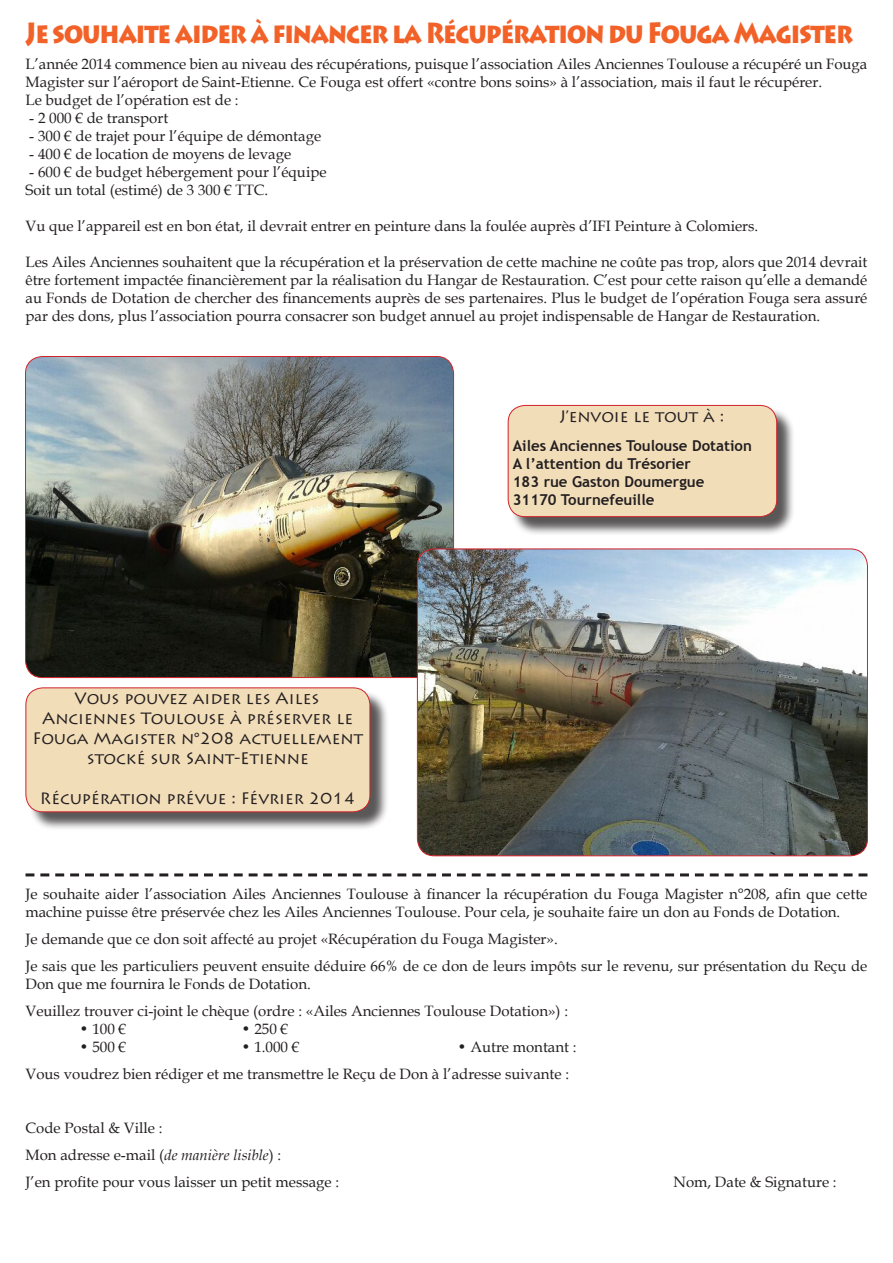
<style>
.page{position:relative;width:893px;height:1263px;background:#fff}
.page>*{position:absolute;margin:0;border:0;box-sizing:border-box;transform-origin:0 0}
.t1{font:900 28.8px "Lithos Pro";letter-spacing:-.05em;color:#f26228;scale:.83 1}
.t2{font:16.5px/19.8px "Lithos Pro";color:#231f20;text-align:center}
.t3{font:15px/18px "Book Antiqua";color:#231f20}
.t4{font:700 15px "Trebuchet MS";color:#231f20}
.s1{font-style:italic}
</style>
<div class="page">
<div style="left:510px;top:407px;width:286px;height:129px;background:#231f20;opacity:.75"></div>
<div style="left:508px;top:405px;width:269px;height:112px;background:#f2ddb9;border-radius:17px"></div>
<div style="left:508px;top:405px;width:269px;height:112px;border:1px solid #d1232a;border-radius:17px"></div>
<img style="left:26px;top:356px;width:428px;height:321px">
<img style="left:417px;top:549px;width:450px;height:307px">
<div style="left:417px;top:548px;width:451px;height:308px;border:1px solid #d1232a;border-radius:17px"></div>
<div style="left:28px;top:690px;width:361px;height:141px;background:#231f20;opacity:.75"></div>
<div style="left:26px;top:688px;width:344px;height:124px;background:#f2ddb9;border-radius:17px"></div>
<div style="left:26px;top:687px;width:344px;height:125px;border:1px solid #d1232a;border-radius:17px"></div>
<svg style="left:26px;top:873px;width:841px;height:3px"></svg>
<p class="t1" style="left:26px;top:15px;width:998px">Je souhaite aider à financer la Récupération du Fouga Magister</p>
<p class="t3" style="left:26px;top:55px;width:843px">L’année 2014 commence bien au niveau des récupérations, puisque l’association Ailes Anciennes Toulouse a récupéré un Fouga<br>Magister sur l’aéroport de Saint-Etienne. Ce Fouga est offert «contre bons soins» à l’association, mais il faut le récupérer.</p>
<p class="t3" style="left:26px;top:91px;width:215px">Le budget de l’opération est de :</p>
<p class="t3" style="left:29px;top:109px;width:141px">- 2 000 € de transport</p>
<p class="t3" style="left:29px;top:127px;width:293px">- 300 € de trajet pour l’équipe de démontage</p>
<p class="t3" style="left:29px;top:145px;width:264px">- 400 € de location de moyens de levage</p>
<p class="t3" style="left:29px;top:163px;width:299px">- 600 € de budget hébergement pour l’équipe</p>
<p class="t3" style="left:26px;top:181px;width:244px">Soit un total (estimé) de 3 300 € TTC.</p>
<p class="t3" style="left:26px;top:217px;width:734px">Vu que l’appareil est en bon état, il devrait entrer en peinture dans la foulée auprès d’IFI Peinture à Colomiers.</p>
<p class="t3" style="left:26px;top:253px;width:843px;text-align:justify">Les Ailes Anciennes souhaitent que la récupération et la préservation de cette machine ne coûte pas trop, alors que 2014 devrait être fortement impactée financièrement par la réalisation du Hangar de Restauration. C’est pour cette raison qu’elle a demandé au Fonds de Dotation de chercher des financements auprès de ses partenaires. Plus le budget de l’opération Fouga sera assuré par des dons, plus l’association pourra consacrer son budget annuel au projet indispensable de Hangar de Restauration.</p>
<p class="t2" style="left:42px;top:689px;width:312px">Vous pouvez aider les Ailes<br>Anciennes Toulouse à préserver le</p>
<p class="t2" style="left:33px;top:729px;width:332px">Fouga Magister n°208 actuellement stocké sur Saint-Etienne</p>
<p class="t2" style="left:40px;top:788px;width:317px">Récupération prévue : Février 2014</p>
<p class="t2" style="left:559px;top:407px;width:166px">J’envoie le tout à :</p>
<p class="t4" style="left:513px;top:436px;width:241px">Ailes Anciennes Toulouse Dotation</p>
<p class="t4" style="left:513px;top:454px;width:180px">A l’attention du Trésorier</p>
<p class="t4" style="left:513px;top:472px;width:193px">183 rue Gaston Doumergue</p>
<p class="t4" style="left:513px;top:490px;width:143px">31170 Tournefeuille</p>
<p class="t3" style="left:26px;top:884px;width:843px">Je souhaite aider l’association Ailes Anciennes Toulouse à financer la récupération du Fouga Magister n°208, afin que cette machine puisse être préservée chez les Ailes Anciennes Toulouse. Pour cela, je souhaite faire un don au Fonds de Dotation.</p>
<p class="t3" style="left:26px;top:929px;width:534px">Je demande que ce don soit affecté au projet «Récupération du Fouga Magister».</p>
<p class="t3" style="left:26px;top:956px;width:843px">Je sais que les particuliers peuvent ensuite déduire 66% de ce don de leurs impôts sur le revenu, sur présentation du Reçu de<br>Don que me fournira le Fonds de Dotation.</p>
<p class="t3" style="left:26px;top:1001px;width:544px">Veuillez trouver ci-joint le chèque (ordre : «Ailes Anciennes Toulouse Dotation») :</p>
<p class="t3" style="left:80px;top:1019px;width:48px">• 100 €</p>
<p class="t3" style="left:242px;top:1019px;width:48px">• 250 €</p>
<p class="t3" style="left:80px;top:1037px;width:48px">• 500 €</p>
<p class="t3" style="left:242px;top:1037px;width:59px">• 1.000 €</p>
<p class="t3" style="left:458px;top:1037px;width:120px">• Autre montant :</p>
<p class="t3" style="left:26px;top:1064px;width:545px">Vous voudrez bien rédiger et me transmettre le Reçu de Don à l’adresse suivante :</p>
<p class="t3" style="left:26px;top:1118px;width:139px">Code Postal &amp; Ville :</p>
<p class="t3" style="left:26px;top:1145px;width:257px">Mon adresse e-mail (<span class="s1">de manière lisible</span>) :</p>
<p class="t3" style="left:26px;top:1172px;width:315px">J’en profite pour vous laisser un petit message :</p>
<p class="t3" style="left:674px;top:1172px;width:165px">Nom, Date &amp; Signature :</p>
</div>
